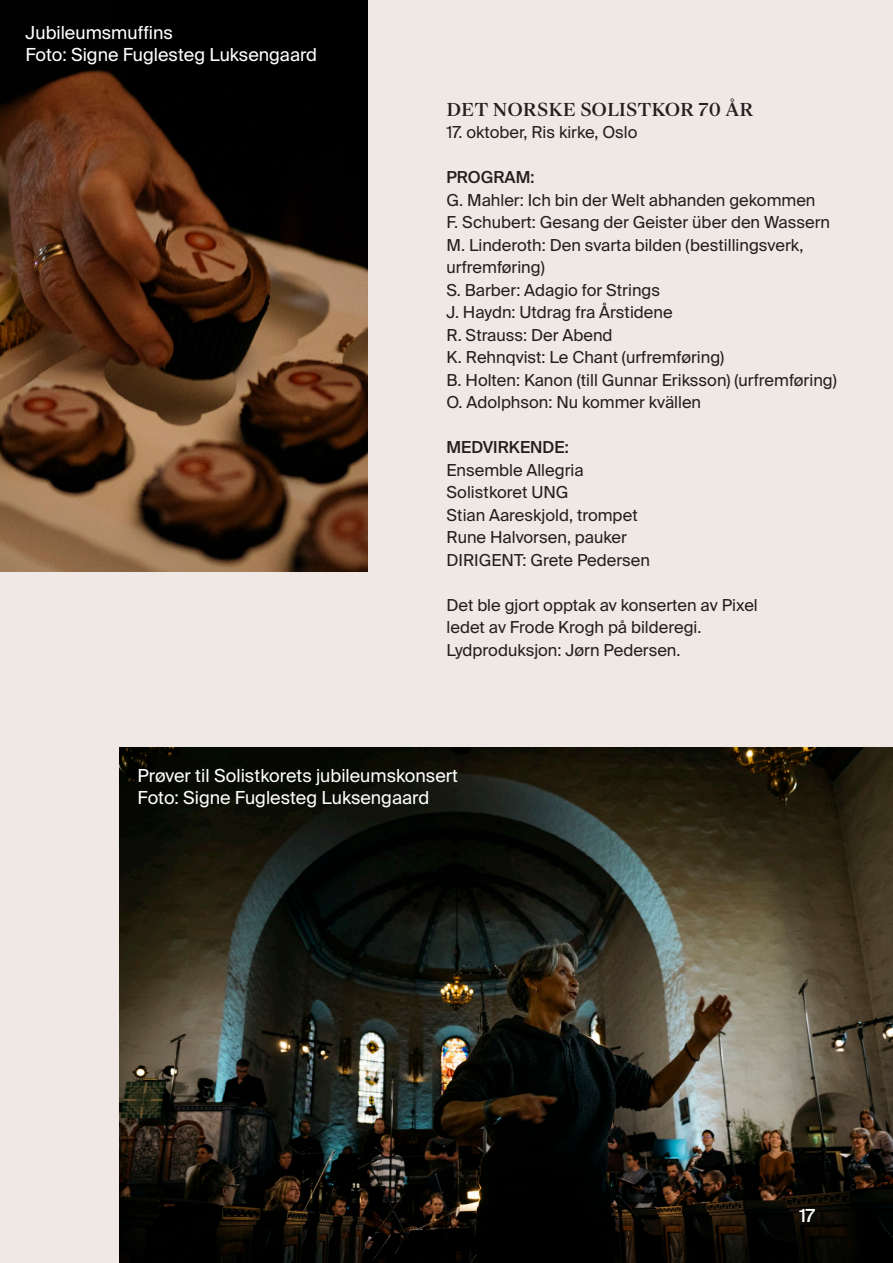
<style>
.page{position:relative;width:893px;height:1263px;background:#f0e8e5}
.page>*{position:absolute;margin:0;border:0;box-sizing:border-box;transform-origin:0 0}
.t1{font:18px "Suisse Intl";color:#fff}
.t2{font:500 18px "Suisse Works";color:#231f20}
.t3{font:500 18px "Suisse Intl";color:#fff}
.t4{font:16.5px "Suisse Intl";color:#231f20}
.t5{font:500 16.5px "Suisse Intl";color:#231f20}
</style>
<div class="page">
<img style="left:0;top:0;width:368px;height:572px">
<img style="left:120px;top:747px;width:773px;height:516px">
<p class="t1" style="left:26px;top:22px;width:149px">Jubileumsmuffins</p>
<p class="t1" style="left:26px;top:44px;width:293px">Foto: Signe Fuglesteg Luksengaard</p>
<p class="t2" style="left:446px;top:98px;width:308px">DET NORSKE SOLISTKOR 70 ÅR</p>
<p class="t4" style="left:446px;top:123px;width:193px">17. oktober, Ris kirke, Oslo</p>
<p class="t5" style="left:446px;top:168px;width:89px">PROGRAM:</p>
<p class="t4" style="left:446px;top:190px;width:370px">G. Mahler: Ich bin der Welt abhanden gekommen</p>
<p class="t4" style="left:446px;top:213px;width:385px">F. Schubert: Gesang der Geister über den Wassern</p>
<p class="t4" style="left:446px;top:235px;width:359px">M. Linderoth: Den svarta bilden (bestillingsverk,</p>
<p class="t4" style="left:446px;top:258px;width:100px">urfremføring)</p>
<p class="t4" style="left:446px;top:280px;width:215px">S. Barber: Adagio for Strings</p>
<p class="t4" style="left:446px;top:303px;width:228px">J. Haydn: Utdrag fra Årstidene</p>
<p class="t4" style="left:446px;top:325px;width:168px">R. Strauss: Der Abend</p>
<p class="t4" style="left:446px;top:348px;width:279px">K. Rehnqvist: Le Chant (urfremføring)</p>
<p class="t4" style="left:446px;top:370px;width:392px">B. Holten: Kanon (till Gunnar Eriksson) (urfremføring)</p>
<p class="t4" style="left:446px;top:393px;width:256px">O. Adolphson: Nu kommer kvällen</p>
<p class="t5" style="left:446px;top:438px;width:124px">MEDVIRKENDE:</p>
<p class="t4" style="left:446px;top:460px;width:139px">Ensemble Allegria</p>
<p class="t4" style="left:446px;top:483px;width:124px">Solistkoret UNG</p>
<p class="t4" style="left:446px;top:505px;width:193px">Stian Aareskjold, trompet</p>
<p class="t4" style="left:446px;top:528px;width:182px">Rune Halvorsen, pauker</p>
<p class="t4" style="left:446px;top:550px;width:205px">DIRIGENT: Grete Pedersen</p>
<p class="t4" style="left:446px;top:595px;width:313px">Det ble gjort opptak av konserten av Pixel</p>
<p class="t4" style="left:446px;top:618px;width:256px">ledet av Frode Krogh på bilderegi.</p>
<p class="t4" style="left:446px;top:640px;width:236px">Lydproduksjon: Jørn Pedersen.</p>
<p class="t1" style="left:138px;top:766px;width:322px">Prøver til Solistkorets jubileumskonsert</p>
<p class="t1" style="left:138px;top:787px;width:293px">Foto: Signe Fuglesteg Luksengaard</p>
<p class="t3" style="left:799px;top:1205px;width:17px">17</p>
</div>
